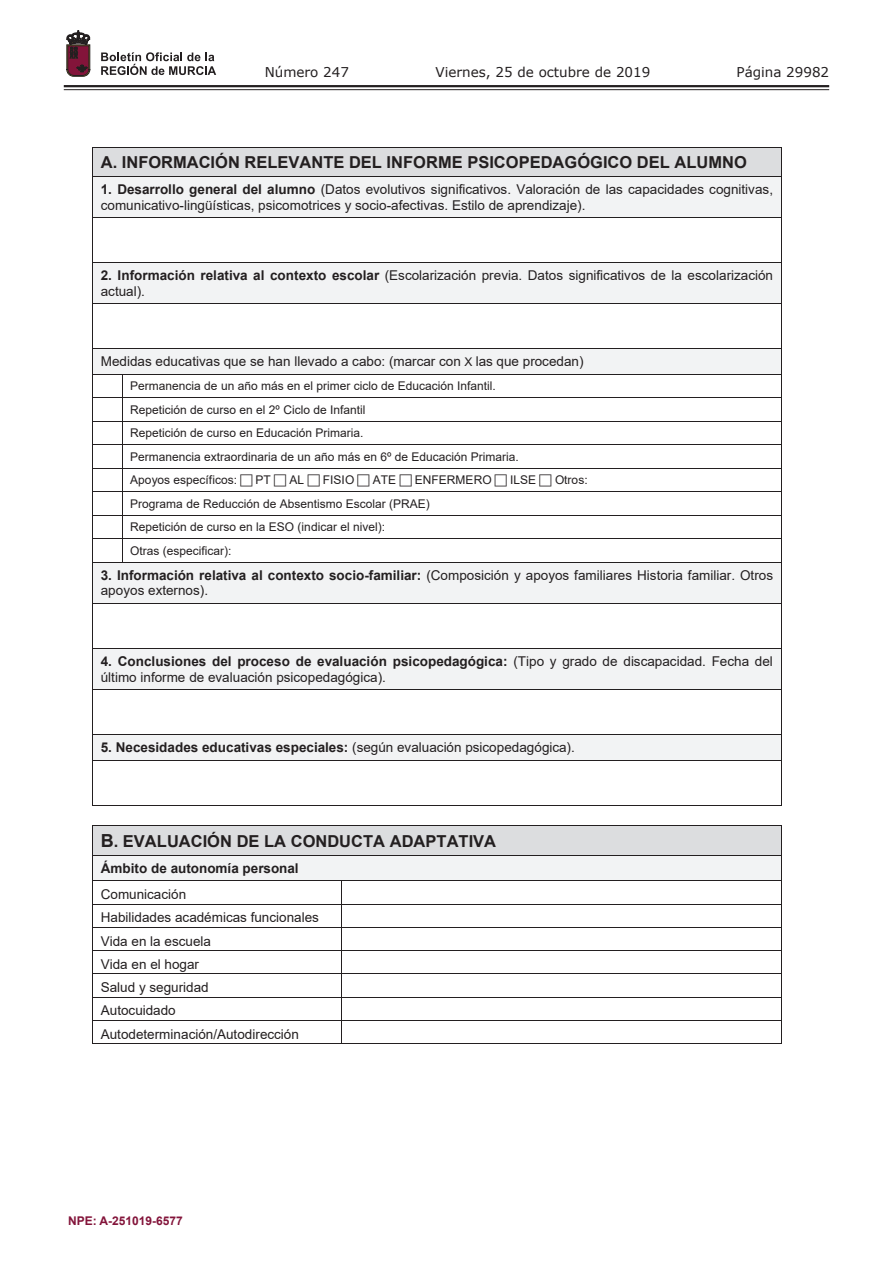
<style>
.page{position:relative;width:893px;height:1263px;background:#fff}
.page>*{position:absolute;margin:0;border:0;box-sizing:border-box;transform-origin:0 0}
.t1{font:700 16.5px "Arial";color:#231f20}
.t2{font:13.5px/23.2px "Arial";color:#231f20}
.t3{font:700 13.5px "Arial";color:#231f20}
.t4{font:13.5px "Verdana";color:#231f20}
.t5{font:12px/23.5px "Arial";color:#231f20}
.t6{font:700 12px "Arial";color:#83143a}
.s1{font-weight:700}
.s2{font-size:12px}
.s3{font-weight:400}
.s4{font-size:18px}
</style>
<div class="page">
<hr style="left:64px;top:85px;width:765px;height:2px;background:#231f20">
<hr style="left:64px;top:89px;width:765px;height:1px;background:#231f20">
<svg style="left:101px;top:52px;width:115px;height:23px"></svg>
<svg style="left:67px;top:31px;width:23px;height:45px"></svg>
<div style="left:93px;top:148px;width:688px;height:28px;background:#dcdddf"></div>
<hr style="left:92px;top:148px;width:690px;height:1px;background:#231f20">
<svg style="left:92px;top:149px;width:1px;height:27px"></svg>
<svg style="left:781px;top:149px;width:1px;height:27px"></svg>
<div style="left:93px;top:177px;width:688px;height:40px;background:#f2f3f4"></div>
<hr style="left:92px;top:176px;width:690px;height:1px;background:#231f20">
<hr style="left:92px;top:177px;width:1px;height:40px;background:#231f20">
<hr style="left:781px;top:177px;width:1px;height:40px;background:#231f20">
<hr style="left:92px;top:217px;width:690px;height:1px;background:#231f20">
<hr style="left:92px;top:218px;width:1px;height:44px;background:#231f20">
<hr style="left:781px;top:218px;width:1px;height:44px;background:#231f20">
<div style="left:93px;top:263px;width:688px;height:40px;background:#f2f3f4"></div>
<hr style="left:92px;top:262px;width:690px;height:1px;background:#231f20">
<hr style="left:92px;top:263px;width:1px;height:40px;background:#231f20">
<hr style="left:781px;top:263px;width:1px;height:40px;background:#231f20">
<hr style="left:92px;top:303px;width:690px;height:1px;background:#231f20">
<hr style="left:92px;top:304px;width:1px;height:44px;background:#231f20">
<hr style="left:781px;top:304px;width:1px;height:44px;background:#231f20">
<div style="left:93px;top:349px;width:688px;height:25px;background:#f2f3f4"></div>
<hr style="left:92px;top:348px;width:690px;height:1px;background:#231f20">
<hr style="left:92px;top:374px;width:690px;height:1px;background:#231f20">
<hr style="left:92px;top:397px;width:690px;height:1px;background:#231f20">
<hr style="left:92px;top:421px;width:690px;height:1px;background:#231f20">
<hr style="left:92px;top:444px;width:690px;height:1px;background:#231f20">
<hr style="left:92px;top:468px;width:690px;height:1px;background:#231f20">
<hr style="left:92px;top:491px;width:690px;height:1px;background:#231f20">
<hr style="left:92px;top:515px;width:690px;height:1px;background:#231f20">
<hr style="left:92px;top:539px;width:690px;height:1px;background:#231f20">
<svg style="left:92px;top:349px;width:1px;height:213px"></svg>
<svg style="left:122px;top:375px;width:1px;height:187px"></svg>
<svg style="left:781px;top:349px;width:1px;height:213px"></svg>
<div style="left:93px;top:563px;width:688px;height:40px;background:#f2f3f4"></div>
<hr style="left:92px;top:562px;width:690px;height:1px;background:#231f20">
<hr style="left:92px;top:563px;width:1px;height:40px;background:#231f20">
<hr style="left:781px;top:563px;width:1px;height:40px;background:#231f20">
<hr style="left:92px;top:603px;width:690px;height:1px;background:#231f20">
<hr style="left:92px;top:604px;width:1px;height:44px;background:#231f20">
<hr style="left:781px;top:604px;width:1px;height:44px;background:#231f20">
<div style="left:93px;top:649px;width:688px;height:40px;background:#f2f3f4"></div>
<hr style="left:92px;top:648px;width:690px;height:1px;background:#231f20">
<hr style="left:92px;top:649px;width:1px;height:40px;background:#231f20">
<hr style="left:781px;top:649px;width:1px;height:40px;background:#231f20">
<hr style="left:92px;top:689px;width:690px;height:1px;background:#231f20">
<hr style="left:92px;top:690px;width:1px;height:44px;background:#231f20">
<hr style="left:781px;top:690px;width:1px;height:44px;background:#231f20">
<div style="left:93px;top:735px;width:688px;height:25px;background:#f2f3f4"></div>
<hr style="left:92px;top:734px;width:690px;height:1px;background:#231f20">
<svg style="left:92px;top:735px;width:1px;height:25px"></svg>
<svg style="left:781px;top:735px;width:1px;height:25px"></svg>
<hr style="left:92px;top:760px;width:690px;height:1px;background:#231f20">
<hr style="left:92px;top:760px;width:1px;height:46px;background:#231f20">
<hr style="left:92px;top:805px;width:689px;height:1px;background:#231f20">
<hr style="left:781px;top:760px;width:1px;height:46px;background:#231f20">
<div style="left:93px;top:825px;width:688px;height:30px;background:#dcdddf"></div>
<hr style="left:92px;top:825px;width:690px;height:1px;background:#231f20">
<hr style="left:92px;top:825px;width:1px;height:30px;background:#231f20">
<hr style="left:781px;top:825px;width:1px;height:30px;background:#231f20">
<div style="left:93px;top:856px;width:688px;height:24px;background:#f2f3f4"></div>
<hr style="left:92px;top:855px;width:690px;height:1px;background:#231f20">
<hr style="left:92px;top:880px;width:690px;height:1px;background:#231f20">
<hr style="left:92px;top:904px;width:690px;height:1px;background:#231f20">
<hr style="left:92px;top:927px;width:690px;height:1px;background:#231f20">
<hr style="left:92px;top:950px;width:690px;height:1px;background:#231f20">
<hr style="left:92px;top:973px;width:690px;height:1px;background:#231f20">
<hr style="left:92px;top:997px;width:690px;height:1px;background:#231f20">
<hr style="left:92px;top:1020px;width:690px;height:1px;background:#231f20">
<svg style="left:92px;top:856px;width:1px;height:187px"></svg>
<hr style="left:92px;top:1043px;width:249px;height:1px;background:#231f20">
<svg style="left:341px;top:881px;width:1px;height:163px"></svg>
<hr style="left:342px;top:1043px;width:439px;height:1px;background:#231f20">
<svg style="left:781px;top:856px;width:1px;height:188px"></svg>
<p class="t4" style="left:265px;top:62px;width:86px">Número 247</p>
<p class="t4" style="left:436px;top:62px;width:216px">Viernes, 25 de octubre de 2019</p>
<p class="t4" style="left:736px;top:62px;width:94px">Página 29982</p>
<p class="t1" style="left:101px;top:151px;width:648px">A. INFORMACIÓN RELEVANTE DEL INFORME PSICOPEDAGÓGICO DEL ALUMNO</p>
<p class="t2" style="left:101px;top:181px;width:674px;line-height:15.6px"><span class="s1">1. Desarrollo general del alumno</span> (Datos evolutivos significativos. Valoración de las capacidades cognitivas, comunicativo-lingüísticas, psicomotrices y socio-afectivas. Estilo de aprendizaje).</p>
<p class="t2" style="left:101px;top:267px;width:674px;line-height:15.6px"><span class="s1">2. Información relativa al contexto escolar</span> (Escolarización previa. Datos significativos de la escolarización actual).</p>
<p class="t2" style="left:101px;top:350px;width:484px">Medidas educativas que se han llevado a cabo: (marcar con <span class="s2">X</span> las que procedan)</p>
<p class="t5" style="left:130px;top:374px;width:390px">Permanencia de un año más en el primer ciclo de Educación Infantil.<br>Repetición de curso en el 2º Ciclo de Infantil<br>Repetición de curso en Educación Primaria.<br>Permanencia extraordinaria de un año más en 6º de Educación Primaria.<br>Apoyos específicos:</p>
<p class="t5" style="left:256px;top:468px;width:17px">PT</p>
<p class="t5" style="left:290px;top:468px;width:16px">AL</p>
<p class="t5" style="left:323px;top:468px;width:33px">FISIO</p>
<p class="t5" style="left:373px;top:468px;width:25px">ATE</p>
<p class="t5" style="left:415px;top:468px;width:78px">ENFERMERO</p>
<p class="t5" style="left:510px;top:468px;width:27px">ILSE</p>
<p class="t5" style="left:555px;top:468px;width:34px">Otros:</p>
<p class="t5" style="left:130px;top:492px;width:301px">Programa de Reducción de Absentismo Escolar (PRAE)<br>Repetición de curso en la ESO (indicar el nivel):<br>Otras (especificar):</p>
<p class="t2" style="left:101px;top:567px;width:674px;line-height:15.6px"><span class="s1">3. Información relativa al contexto socio-familiar:</span> (Composición y apoyos familiares Historia familiar. Otros apoyos externos).</p>
<p class="t2" style="left:101px;top:653px;width:674px;line-height:15.6px"><span class="s1">4. Conclusiones del proceso de evaluación psicopedagógica:</span> (Tipo y grado de discapacidad. Fecha del último informe de evaluación psicopedagógica).</p>
<p class="t3" style="left:101px;top:738px;width:475px">5. Necesidades educativas especiales: <span class="s3">(según evaluación psicopedagógica).</span></p>
<p class="t1" style="left:101px;top:829px;width:397px"><span class="s4">B</span>. EVALUACIÓN DE LA CONDUCTA ADAPTATIVA</p>
<p class="t3" style="left:101px;top:858px;width:199px">Ámbito de autonomía personal</p>
<p class="t2" style="left:101px;top:883px;width:220px">Comunicación<br>Habilidades académicas funcionales<br>Vida en la escuela<br>Vida en el hogar<br>Salud y seguridad<br>Autocuidado<br>Autodeterminación/Autodirección</p>
<p class="t6" style="left:68px;top:1212px;width:116px">NPE: A-251019-6577</p>
</div>
